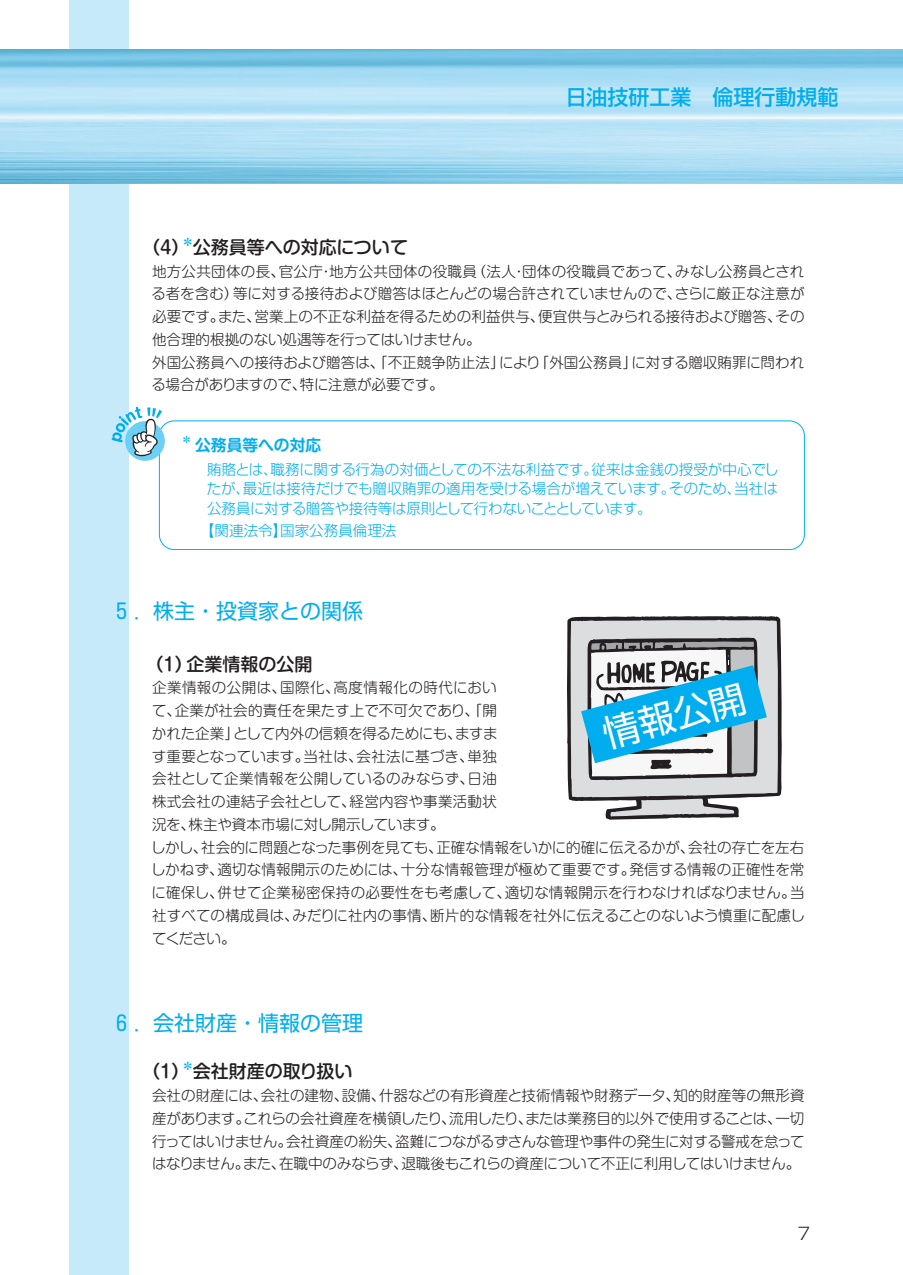
<style>
.page{position:relative;width:903px;height:1275px;background:#fff}
.page>*{position:absolute;margin:0;border:0;box-sizing:border-box;transform-origin:0 0}
.t1{font:36.57px "Shin Go";color:#fff}
.t2{font:21px "Shin Go";color:#00aeef}
.t3{font:500 21px "Shin Go Pro";color:#00aeef}
.t4{font:500 18.03px "Shin M Go Pro";color:#231f20}
.t5{font:300 16.8px "Shin Go Pro";color:#231f20}
.t6{font:700 15.75px "Shin M Go Pro De";color:#00aeef}
.t7{font:300 14.53px/22.8px "Shin M Go Pro";color:#231f20}
.t8{font:300 14.53px/19.2px "Shin Go Pro";letter-spacing:-.015em;color:#00aeef;text-align:justify}
</style>
<div class="page">
<div style="left:69px;top:0;width:60px;height:1275px;background:#c6eafa"></div>
<img style="left:0;top:50px;width:903px;height:134px">
<div style="left:159px;top:421px;width:645px;height:129px;border:1px solid #00aeef;border-radius:15px"></div>
<svg style="left:125px;top:421px;width:40px;height:40px"></svg>
<svg style="left:111px;top:407px;width:51px;height:49px"></svg>
<svg style="left:567px;top:616px;width:215px;height:204px"></svg>
<h2 class="t3" style="left:566px;top:80px;width:274px">日油技研工業　倫理行動規範</h2>
<p class="t4" style="left:142px;top:233px;width:267px">（４）<sup>＊</sup>公務員等への対応について</p>
<p class="t7" style="left:152px;top:258px;width:654px">地方公共団体の長、官公庁・地方公共団体の役職員（法人・団体の役職員であって、みなし公務員とされる者を含む）等に対する接待および贈答はほとんどの場合許されていませんので、さらに厳正な注意が必要です。また、営業上の不正な利益を得るための利益供与、便宜供与とみられる接待および贈答、その他合理的根拠のない処遇等を行ってはいけません。<br>外国公務員への接待および贈答は、「不正競争防止法」により「外国公務員」に対する贈収賄罪に問われる場合がありますので、特に注意が必要です。</p>
<p class="t6" style="left:181px;top:433px;width:142px"><sup>＊</sup>公務員等への対応</p>
<p class="t8" style="left:207px;top:458px;width:573px">賄賂とは、職務に関する行為の対価としての不法な利益です。従来は金銭の授受が中心でしたが、最近は接待だけでも贈収賄罪の適用を受ける場合が増えています。そのため、当社は公務員に対する贈答や接待等は原則として行わないこととしています。</p>
<p class="t8" style="left:200px;top:520px;width:198px">【関連法令】国家公務員倫理法</p>
<h2 class="t2" style="left:111px;top:597px;width:253px">５．株主・投資家との関係</h2>
<p class="t4" style="left:146px;top:649px;width:169px">（１）企業情報の公開</p>
<p class="t7" style="left:151px;top:675px;width:655px">企業情報の公開は、国際化、高度情報化の時代におい<br>て、企業が社会的責任を果たす上で不可欠であり、「開<br>かれた企業」として内外の信頼を得るためにも、ますま<br>す重要となっています。当社は、会社法に基づき、単独<br>会社として企業情報を公開しているのみならず、日油<br>株式会社の連結子会社として、経営内容や事業活動状<br>況を、株主や資本市場に対し開示しています。<br>しかし、社会的に問題となった事例を見ても、正確な情報をいかに的確に伝えるかが、会社の存亡を左右しかねず、適切な情報開示のためには、十分な情報管理が極めて重要です。発信する情報の正確性を常に確保し、併せて企業秘密保持の必要性をも考慮して、適切な情報開示を行わなければなりません。当社すべての構成員は、みだりに社内の事情、断片的な情報を社外に伝えることのないよう慎重に配慮してください。</p>
<h1 class="t1" style="left:597px;top:711px;width:148px;rotate:-15deg">情報公開</h1>
<h2 class="t2" style="left:111px;top:1009px;width:253px">６．会社財産・情報の管理</h2>
<p class="t4" style="left:142px;top:1057px;width:212px">（１）<sup>＊</sup>会社財産の取り扱い</p>
<p class="t7" style="left:152px;top:1082px;width:654px;text-align:justify">会社の財産には、会社の建物、設備、什器などの有形資産と技術情報や財務データ、知的財産等の無形資産があります。これらの会社資産を横領したり、流用したり、または業務目的以外で使用することは、一切行ってはいけません。会社資産の紛失、盗難につながるずさんな管理や事件の発生に対する警戒を怠ってはなりません。また、在職中のみならず、退職後もこれらの資産について不正に利用してはいけません。</p>
<p class="t5" style="left:797px;top:1220px;width:14px">7</p>
</div>
